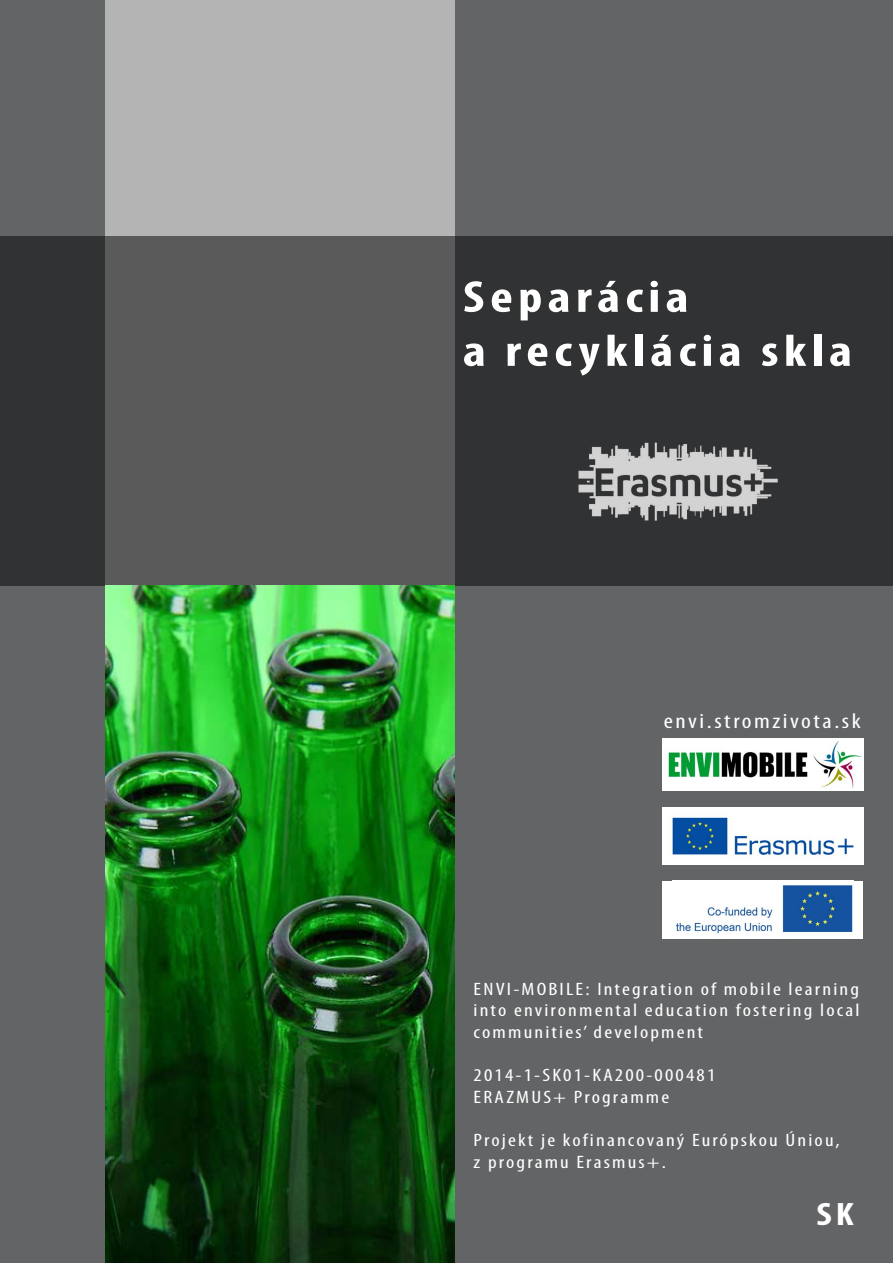
<style>
.page{position:relative;width:893px;height:1263px;background:#636466}
.page>*{position:absolute;margin:0;border:0;box-sizing:border-box;transform-origin:0 0}
.t1{font:700 condensed 45px/54px "Myriad Pro";letter-spacing:.1em;color:#fff;scale:1.2 1}
.t2{font:700 condensed 32.55px "Myriad Pro";color:#fff;scale:1.2 1}
.t3{font:condensed 21.15px "Myriad Pro";letter-spacing:.1em;color:#fff;scale:1.2 1}
.t4{font:condensed 18px/21.6px "Myriad Pro";letter-spacing:.1em;color:#fff;scale:1.2 1}
</style>
<div class="page">
<div style="left:105px;top:0;width:350px;height:1263px;background:#b4b4b4"></div>
<svg style="left:0;top:236px;width:893px;height:350px;fill:#313233"></svg>
<img style="left:662px;top:738px;width:201px;height:52px">
<img style="left:662px;top:807px;width:201px;height:57px">
<img style="left:571px;top:432px;width:214px;height:98px">
<div style="left:662px;top:881px;width:201px;height:57px;background:#fff"></div>
<img style="left:676px;top:885px;width:177px;height:49px">
<img style="left:105px;top:586px;width:350px;height:677px">
<h1 class="t1" style="left:463px;top:269px;width:326px">Separácia<br>a recyklácia skla</h1>
<p class="t3" style="left:664px;top:709px;width:166px">envi.stromzivota.sk</p>
<p class="t4" style="left:474px;top:978px;width:323px;text-align:justify">ENVI-MOBILE: Integration of mobile learning into environmental education fostering local communities’ development</p>
<p class="t4" style="left:474px;top:1064px;width:203px">2014-1-SK01-KA200-000481<br>ERAZMUS+ Programme</p>
<p class="t4" style="left:474px;top:1129px;width:307px">Projekt je kofinancovaný Európskou Úniou, z programu Erasmus+.</p>
<h2 class="t2" style="left:816px;top:1194px;width:32px">SK</h2>
</div>
